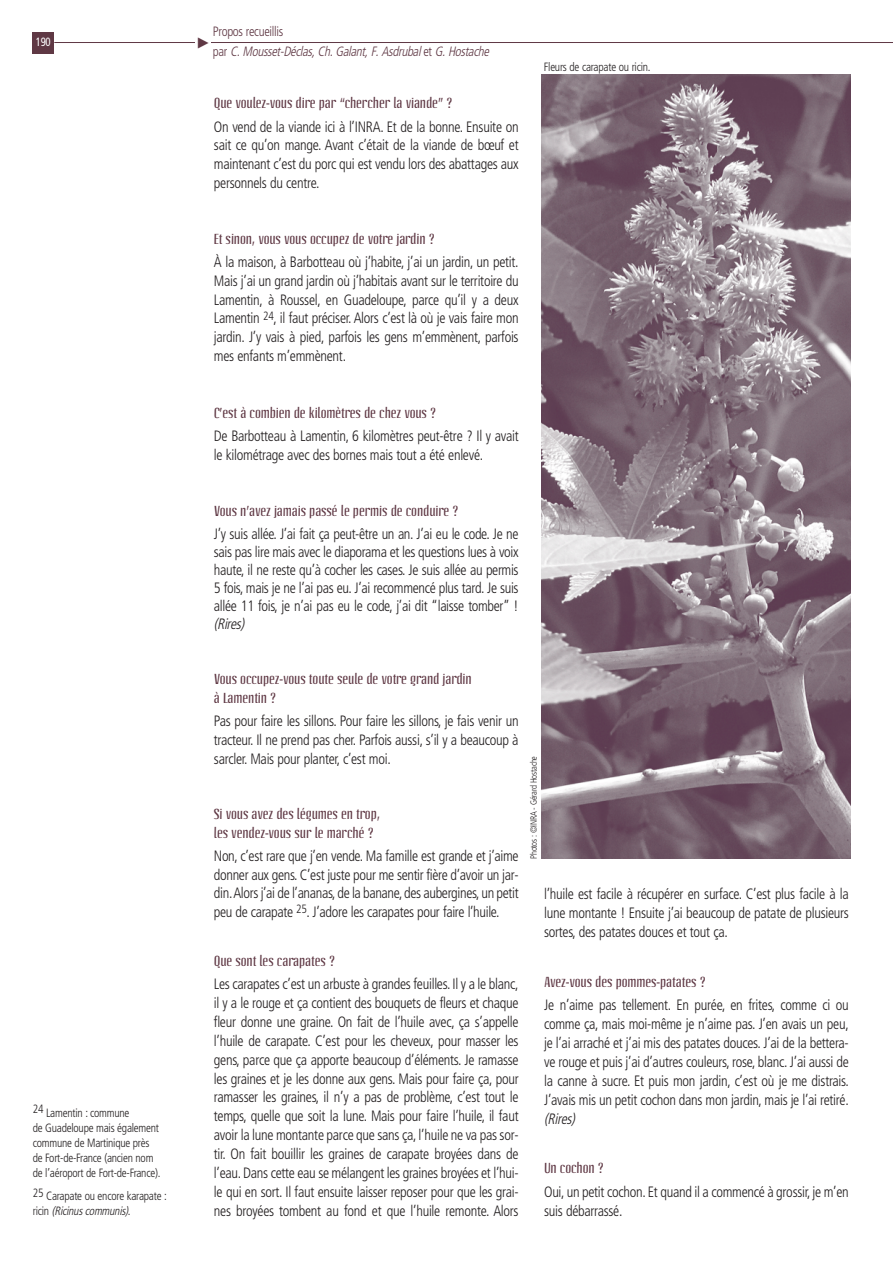
<style>
.page{position:relative;width:893px;height:1263px;background:#fff}
.page>*{position:absolute;margin:0;border:0;box-sizing:border-box;transform-origin:0 0}
.t1{font:300 condensed 15px/18.9px "Frutiger";letter-spacing:-.02em;color:#231f20;text-align:justify;scale:.95 1}
.t2{font:italic 300 condensed 15px "Frutiger";color:#231f20;scale:.95 1}
.t3{font:14.25px/18.9px "Linotype Octane";letter-spacing:-.01em;color:#5f3844}
.t4{font:italic 300 condensed 13.5px/19.5px "Frutiger";color:#5f3844;scale:.95 1}
.t5{font:300 condensed 12px/15px "Frutiger";letter-spacing:-.02em;color:#231f20;scale:.95 1}
.t6{font:condensed 12px "Frutiger";color:#fff;scale:.9 1}
.t7{font:300 condensed 9px "Frutiger";letter-spacing:-.025em;color:#231f20;scale:.95 1}
.s1{font-style:italic}
.s2{font-style:normal}
</style>
<div class="page">
<hr style="left:54px;top:42px;width:838px;height:1px;background:#5f3844">
<div style="left:195px;top:28px;width:16px;height:30px;background:#fff"></div>
<div style="left:33px;top:32px;width:21px;height:22px;background:#5f3844"></div>
<img style="left:541px;top:74px;width:309px;height:784px">
<p class="t6" style="left:36px;top:37px;width:18px">190</p>
<p class="t5" style="left:33px;top:1106px;width:136px">24 Lamentin : commune<br>de Guadeloupe mais également commune de Martinique près de Fort-de-France (ancien nom de l’aéroport de Fort-de-France).</p>
<p class="t5" style="left:33px;top:1190px;width:143px">25 Carapate ou encore karapate : r i c i n <span class="s1">(Ricinuscommunis)</span>.</p>
<p class="t4" style="left:213px;top:23px;width:295px"><span class="s2">Propos recueillis<br>p a r</span> C.Mousset-Déclas,Ch.Galant,F.Asdrubal<span class="s2">e t</span> G.Hostache</p>
<p class="t3" style="left:214px;top:94px;width:240px">Que voulez-vous dire par “chercher la viande” ?</p>
<p class="t1" style="left:214px;top:118px;width:322px">On vend de la viande ici à l’INRA. Et de la bonne. Ensuite on sait ce qu’on mange. Avant c’était de la viande de bœuf et maintenant c’est du porc qui est vendu lors des abattages aux personnels du centre.</p>
<p class="t3" style="left:214px;top:230px;width:222px">Et sinon, vous vous occupez de votre jardin ?</p>
<p class="t1" style="left:214px;top:254px;width:322px">À la maison, à Barbotteau où j’habite, j’ai un jardin, un petit.<br>Mais j’ai un grand jardin où j’habitais avant sur le territoire du Lamentin, à Roussel, en Guadeloupe, parce qu’il y a deux Lamentin <sup>24</sup>, il faut préciser. Alors c’est là où je vais faire mon jardin. J’y vais à pied, parfois les gens m’emmènent, parfois mes enfants m’emmènent.</p>
<p class="t5" style="left:544px;top:60px;width:114px">Fleurs de carapate ou ricin.</p>
<p class="t3" style="left:214px;top:404px;width:224px">C’est à combien de kilomètres de chez vous ?</p>
<p class="t1" style="left:214px;top:427px;width:322px">De Barbotteau à Lamentin, 6 kilomètres peut-être ? Il y avait le kilométrage avec des bornes mais tout a été enlevé.</p>
<p class="t3" style="left:214px;top:502px;width:246px">Vous n’avez jamais passé le permis de conduire ?</p>
<p class="t1" style="left:214px;top:525px;width:322px;line-height:18.1px">J’y suis allée. J’ai fait ça peut-être un an. J’ai eu le code. Je ne sais pas lire mais avec le diaporama et les questions lues à voix haute, il ne reste qu’à cocher les cases. Je suis allée au permis 5 fois, mais je ne l’ai pas eu. J’ai recommencé plus tard. Je suis allée 11 fois, je n’ai pas eu le code, j’ai dit “laisse tomber” !</p>
<p class="t2" style="left:214px;top:618px;width:37px">(Rires)</p>
<p class="t3" style="left:214px;top:670px;width:259px">Vous occupez-vous toute seule de votre grand jardin à Lamentin ?</p>
<p class="t1" style="left:214px;top:713px;width:322px">Pas pour faire les sillons. Pour faire les sillons, je fais venir un tracteur. Il ne prend pas cher. Parfois aussi, s’il y a beaucoup à sarcler. Mais pour planter, c’est moi.</p>
<p class="t3" style="left:214px;top:805px;width:168px">Si vous avez des légumes en trop, les vendez-vous sur le marché ?</p>
<p class="t1" style="left:214px;top:847px;width:322px">Non, c’est rare que j’en vende. Ma famille est grande et j’aime donner aux gens. C’est juste pour me sentir fière d’avoir un jar&shy;din.Alors j’ai de l’ananas, de la banane, des aubergines, un petit peu de carapate <sup>25</sup>. J’adore les carapates pour faire l’huile.</p>
<p class="t3" style="left:214px;top:952px;width:123px">Que sont les carapates ?</p>
<p class="t1" style="left:214px;top:976px;width:322px">Les carapates c’est un arbuste à grandes feuilles. Il y a le blanc, il y a le rouge et ça contient des bouquets de fleurs et chaque fleur donne une graine. On fait de l’huile avec, ça s’appelle l’huile de carapate. C’est pour les cheveux, pour masser les gens, parce que ça apporte beaucoup d’éléments. Je ramasse les graines et je les donne aux gens. Mais pour faire ça, pour ramasser les graines, il n’y a pas de problème, c’est tout le temps, quelle que soit la lune. Mais pour faire l’huile, il faut avoir la lune montante parce que sans ça, l’huile ne va pas sor&shy;tir. On fait bouillir les graines de carapate broyées dans de l’eau. Dans cette eau se mélangent les graines broyées et l’hui&shy;le qui en sort. Il faut ensuite laisser reposer pour que les grai&shy;nes broyées tombent au fond et que l’huile remonte. Alors</p>
<p class="t7" style="left:530px;top:859px;width:110px;rotate:-90deg">Photos : ©INRA - Gérard Hostache</p>
<p class="t1" style="left:544px;top:886px;width:322px">l’huile est facile à récupérer en surface. C’est plus facile à la lune montante ! Ensuite j’ai beaucoup de patate de plusieurs sortes, des patates douces et tout ça.</p>
<p class="t3" style="left:544px;top:973px;width:163px">Avez-vous des pommes-patates ?</p>
<p class="t1" style="left:544px;top:996px;width:322px">Je n’aime pas tellement. En purée, en frites, comme ci ou comme ça, mais moi-même je n’aime pas. J’en avais un peu, je l’ai arraché et j’ai mis des patates douces. J’ai de la bettera&shy;ve rouge et puis j’ai d’autres couleurs, rose, blanc. J’ai aussi de la canne à sucre. Et puis mon jardin, c’est où je me distrais.<br>J’avais mis un petit cochon dans mon jardin, mais je l’ai retiré.</p>
<p class="t2" style="left:544px;top:1113px;width:37px">(Rires)</p>
<p class="t3" style="left:544px;top:1159px;width:61px">Un cochon ?</p>
<p class="t1" style="left:544px;top:1183px;width:322px">Oui, un petit cochon. Et quand il a commencé à grossir, je m’en suis débarrassé.</p>
</div>
